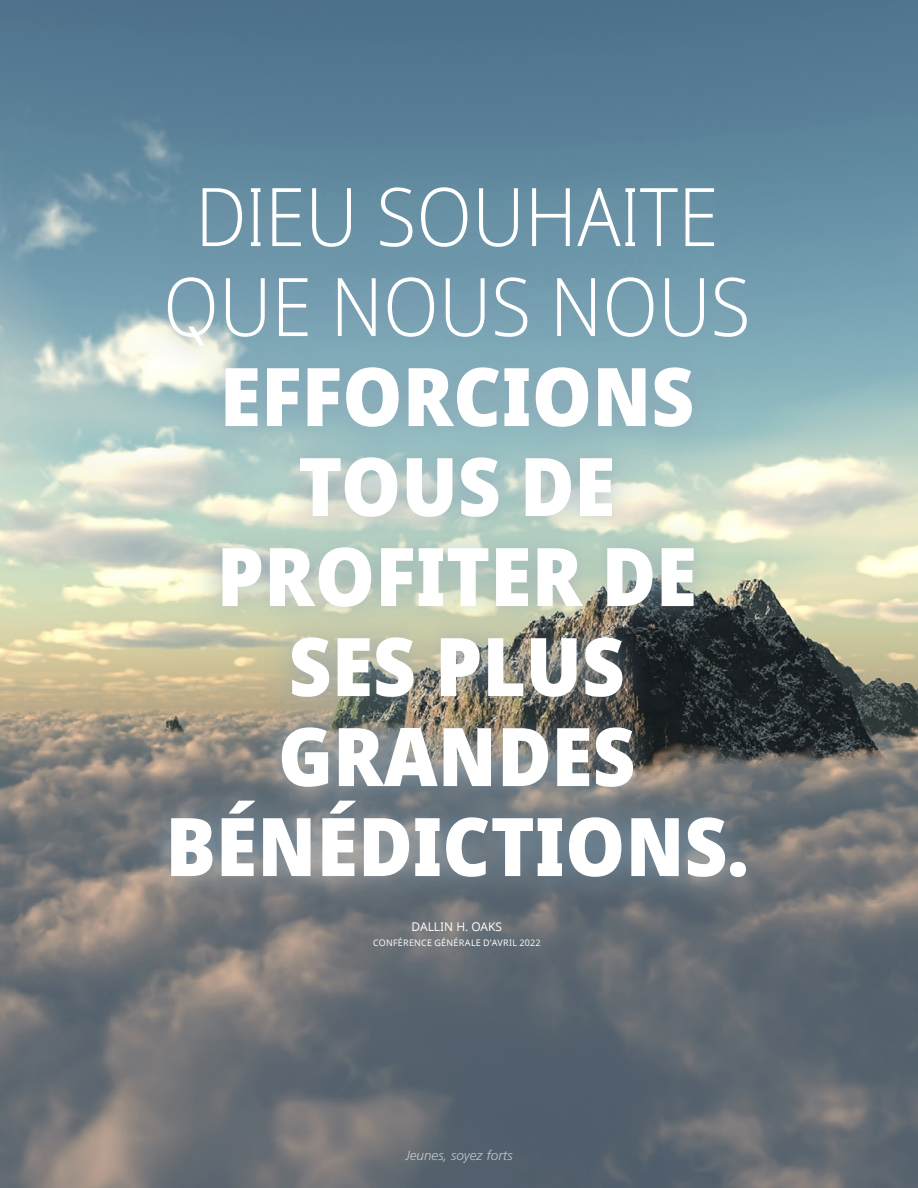
<style>
.page{position:relative;width:918px;height:1188px;background:#fff}
.page>*{position:absolute;margin:0;border:0;box-sizing:border-box;transform-origin:0 0}
.Pull_Quote_Oaks{font:800 81px/90px "Dots Solid Condlds Lat";color:#fff;text-align:center}
.t1{font:italic 300 13.5px "Frutigerlds Lat";color:#fff}
.Citation_center_whit{font:12px "Dots Solidlds Lat";color:#fff}
.GC_white_centered{font:9px "Dots Solidlds Lat";letter-spacing:.03em;color:#fff}
.s1{font-weight:300}
</style>
<div class="page">
<img style="left:0;top:0;width:918px;height:1188px">
<div style="left:137px;top:157px;width:639px;height:818px;background:#87a3b6;opacity:.79"></div>
<p class="Pull_Quote_Oaks" style="left:163px;top:173px;width:589px"><span class="s1">DIEU SOUHAITE<br>QUE NOUS NOUS<br></span>EFFORCIONS<br>TOUS DE<br>PROFITER DE<br>SES PLUS<br>GRANDES<br>BÉNÉDICTIONS.</p>
<p class="Citation_center_whit" style="left:412px;top:917px;width:92px">DALLIN H. OAKS</p>
<p class="GC_white_centered" style="left:373px;top:936px;width:169px">CONFÉRENCE GÉNÉRALE D’AVRIL 2022</p>
<p class="t1" style="left:405px;top:1145px;width:109px">Jeunes, soyez forts</p>
</div>
